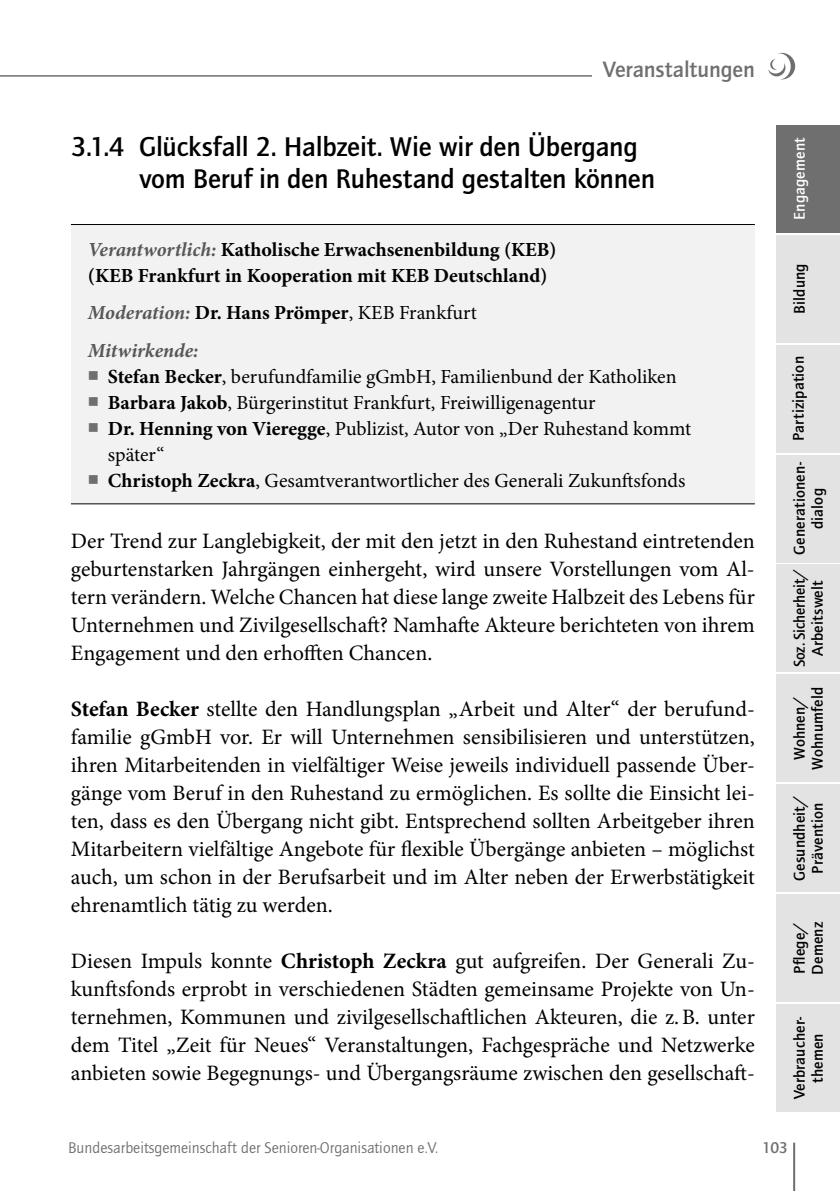
<style>
.page{position:relative;width:840px;height:1191px;background:#fff}
.page>*{position:absolute;margin:0;border:0;box-sizing:border-box;transform-origin:0 0}
.t1{font:500 28px/32px "Quay Sans ITC Std";letter-spacing:-.005em;color:#000}
.t2{font:500 23px "Quay Sans ITC Std";letter-spacing:-.005em;color:#706f6f}
.t3{font:22px/28px "Minion Pro";color:#000;text-align:justify}
.t4{font:20px/26px "Minion Pro";color:#000}
.t5{font:700 20px/26px "Minion Pro";color:#000}
.t6{font:italic 700 20px/37.4px "Minion Pro";color:#575756}
.t7{font:500 16px/18px "Quay Sans ITC Std";letter-spacing:.01em;color:#000;text-align:center}
.t8{font:16px "Quay Sans ITC Std";color:#706f6f}
.t9{font:500 16px "Quay Sans ITC Std";letter-spacing:.01em;color:#fff}
.t10{font:500 16px "Quay Sans ITC Std";color:#706f6f}
.s1{font-style:italic;color:#575756}
.s2{font-style:normal;color:#000}
.s3{font-weight:400;font-style:normal;color:#000}
.s4{font-weight:700}
</style>
<div class="page">
<hr style="left:792px;top:1142px;width:2px;height:49px;background:#706f6f">
<hr style="left:0;top:75px;width:754px;height:2px;background:#706f6f">
<svg style="left:768px;top:53px;width:26px;height:26px"></svg>
<div style="left:592px;top:60px;width:162px;height:17px;background:#fff"></div>
<div style="left:71px;top:224px;width:683px;height:280px;background:#f2f2f2"></div>
<hr style="left:71px;top:224px;width:683px;height:1px;background:#000">
<hr style="left:71px;top:503px;width:683px;height:1px;background:#000">
<div style="left:775px;top:125px;width:64px;height:107px;background:#706f6f"></div>
<div style="left:775px;top:1004px;width:64px;height:108px;background:#e3e3e3"></div>
<div style="left:775px;top:894px;width:64px;height:108px;background:#e3e3e3"></div>
<div style="left:775px;top:784px;width:64px;height:108px;background:#e3e3e3"></div>
<div style="left:775px;top:674px;width:64px;height:108px;background:#e3e3e3"></div>
<div style="left:775px;top:564px;width:64px;height:108px;background:#e3e3e3"></div>
<div style="left:775px;top:454px;width:64px;height:108px;background:#e3e3e3"></div>
<div style="left:775px;top:345px;width:64px;height:107px;background:#e3e3e3"></div>
<div style="left:775px;top:235px;width:64px;height:107px;background:#e3e3e3"></div>
<p class="t2" style="left:602px;top:56px;width:153px">Veranstaltungen</p>
<p class="t1" style="left:139px;top:131px;width:517px;text-indent:-68px">3.1.4 Glücksfall 2. Halbzeit. Wie wir den Übergang vom Beruf in den Ruhestand gestalten können</p>
<p class="t5" style="left:88px;top:237px;width:470px"><span class="s1">Verantwortlich:</span> Katholische Erwachsenenbildung (KEB) (KEB Frankfurt in Kooperation mit KEB Deutschland)</p>
<p class="t6" style="left:88px;top:295px;width:390px">Moderation: <span class="s2">Dr. Hans Prömper</span><span class="s3">, KEB Frankfurt<br></span>Mitwirkende:</p>
<p class="t4" style="left:108px;top:363px;width:584px"><span class="s4">Stefan Becker</span>, berufundfamilie gGmbH, Familienbund der Katholiken <span class="s4">Barbara Jakob</span>, Bürgerinstitut Frankfurt, Freiwilligenagentur<br><span class="s4">Dr. Henning von Vieregge</span>, Publizist, Autor von „Der Ruhestand kommt später“<br><span class="s4">Christoph Zeckra</span>, Gesamtverantwortlicher des Generali Zukunftsfonds</p>
<p class="t3" style="left:71px;top:527px;width:685px">Der Trend zur Langlebigkeit, der mit den jetzt in den Ruhestand eintretenden geburtenstarken Jahrgängen einhergeht, wird unsere Vorstellungen vom Al&shy;tern verändern. Welche Chancen hat diese lange zweite Halbzeit des Lebens für Unternehmen und Zivilgesellschaft? Namhafte Akteure berichteten von ihrem Engagement und den erhofften Chancen.</p>
<p class="t3" style="left:71px;top:695px;width:685px"><span class="s4">Stefan Becker</span> stellte den Handlungsplan „Arbeit und Alter“ der berufund&shy;familie gGmbH vor. Er will Unternehmen sensibilisieren und unterstützen, ihren Mitarbeitenden in vielfältiger Weise jeweils individuell passende Über&shy;gänge vom Beruf in den Ruhestand zu ermöglichen. Es sollte die Einsicht lei&shy;ten, dass es den Übergang nicht gibt. Entsprechend sollten Arbeitgeber ihren Mitarbeitern vielfältige Angebote für flexible Übergänge anbieten – möglichst auch, um schon in der Berufsarbeit und im Alter neben der Erwerbstätigkeit ehrenamtlich tätig zu werden.</p>
<p class="t3" style="left:71px;top:947px;width:685px">Diesen Impuls konnte <span class="s4">Christoph Zeckra</span> gut aufgreifen. Der Generali Zu&shy;kunftsfonds erprobt in verschiedenen Städten gemeinsame Projekte von Un&shy;ternehmen, Kommunen und zivilgesellschaftlichen Akteuren, die z.B. unter dem Titel „Zeit für Neues“ Veranstaltungen, Fachgespräche und Netzwerke anbieten sowie Begegnungs- und Übergangsräume zwischen den gesellschaft-</p>
<p class="t9" style="left:789px;top:220px;width:84px;rotate:-90deg">Engagement</p>
<p class="t7" style="left:790px;top:314px;width:52px;rotate:-90deg">Bildung</p>
<p class="t7" style="left:799px;top:314px;width:52px;rotate:-90deg">Bildung</p>
<p class="t7" style="left:789px;top:441px;width:86px;rotate:-90deg">Partizipation</p>
<p class="t7" style="left:790px;top:555px;width:94px;rotate:-90deg">Generationen&shy;dialog</p>
<p class="t7" style="left:790px;top:667px;width:101px;rotate:-90deg">Soz. Sicherheit/<br>Arbeitswelt</p>
<p class="t7" style="left:790px;top:769px;width:84px;rotate:-90deg">Wohnen/<br>Wohnumfeld</p>
<p class="t7" style="left:790px;top:881px;width:88px;rotate:-90deg">Gesundheit/<br>Prävention</p>
<p class="t7" style="left:790px;top:974px;width:55px;text-align:left;rotate:-90deg">Pflege/<br>Demenz</p>
<p class="t7" style="left:790px;top:1099px;width:84px;rotate:-90deg">Verbraucher&shy;themen</p>
<p class="t8" style="left:68px;top:1138px;width:371px">Bundesarbeitsgemeinschaft der Senioren-Organisationen e.V.</p>
<p class="t10" style="left:761px;top:1138px;width:27px">103</p>
</div>
